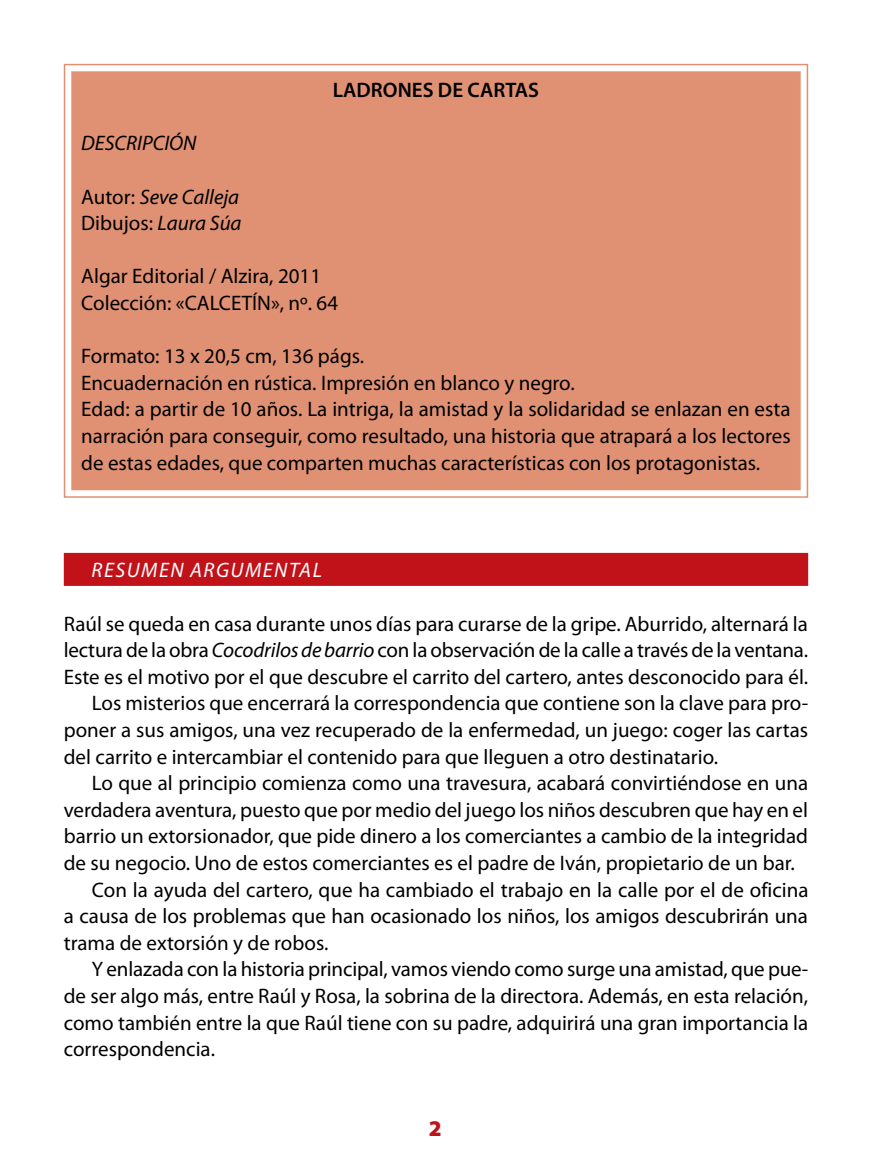
<style>
.page{position:relative;width:872px;height:1170px;background:#fff}
.page>*{position:absolute;margin:0;border:0;box-sizing:border-box;transform-origin:0 0}
.t1{font:900 22.5px "Myriad Pro";color:#c1121a}
.t2{font:21px/26.5px "Myriad Pro";color:#000}
.t3{font:italic 21px/26.5px "Myriad Pro";color:#000}
.t4{font:italic 21px "Myriad Pro";letter-spacing:.07em;color:#fff}
.t5{font:600 21px "Myriad Pro";color:#000}
.s1{font-style:normal}
.s2{font-style:italic}
</style>
<div class="page">
<svg style="left:63px;top:63px;width:746px;height:435px"></svg>
<div style="left:71px;top:71px;width:730px;height:420px;background:#e09173"></div>
<div style="left:64px;top:553px;width:744px;height:33px;background:#c1121a"></div>
<p class="t5" style="left:333px;top:77px;width:208px">LADRONES DE CARTAS</p>
<p class="t3" style="left:81px;top:130px;width:117px">DESCRIPCIÓN</p>
<p class="t3" style="left:81px;top:183px;width:162px"><span class="s1">Autor:</span> Seve Calleja<br><span class="s1">Dibujos:</span> Laura Súa</p>
<p class="t2" style="left:81px;top:263px;width:258px">Algar Editorial / Alzira, 2011<br>Colección: «CALCETÍN», nº. 64</p>
<p class="t2" style="left:81px;top:342px;width:711px">Formato: 13 x 20,5 cm, 136 págs.<br>Encuadernación en rústica. Impresión en blanco y negro.<br>Edad: a partir de 10 años. La intriga, la amistad y la solidaridad se enlazan en esta narración para conseguir, como resultado, una historia que atrapará a los lectores de estas edades, que comparten muchas características con los protagonistas.</p>
<p class="t4" style="left:92px;top:557px;width:232px">RESUMEN ARGUMENTAL</p>
<p class="t2" style="left:64px;top:610px;width:745px">Raúl se queda en casa durante unos días para curarse de la gripe. Aburrido, alternará la</p>
<p class="t2" style="left:64px;top:636px;width:746px">lectura de la obra <span class="s2">Cocodrilos de barrio</span> con la observación de la calle a través de la ventana.</p>
<p class="t2" style="left:64px;top:663px;width:746px">Este es el motivo por el que descubre el carrito del cartero, antes desconocido para él.</p>
<p class="t2" style="left:92px;top:689px;width:718px">Los misterios que encerrará la correspondencia que contiene son la clave para pro-</p>
<p class="t2" style="left:64px;top:716px;width:746px">poner a sus amigos, una vez recuperado de la enfermedad, un juego: coger las cartas</p>
<p class="t2" style="left:64px;top:743px;width:656px">del carrito e intercambiar el contenido para que lleguen a otro destinatario.</p>
<p class="t2" style="left:92px;top:769px;width:718px">Lo que al principio comienza como una travesura, acabará convirtiéndose en una</p>
<p class="t2" style="left:64px;top:796px;width:745px">verdadera aventura, puesto que por medio del juego los niños descubren que hay en el</p>
<p class="t2" style="left:64px;top:822px;width:746px">barrio un extorsionador, que pide dinero a los comerciantes a cambio de la integridad</p>
<p class="t2" style="left:64px;top:849px;width:732px">de su negocio. Uno de estos comerciantes es el padre de Iván, propietario de un bar.</p>
<p class="t2" style="left:92px;top:875px;width:718px">Con la ayuda del cartero, que ha cambiado el trabajo en la calle por el de oficina</p>
<p class="t2" style="left:64px;top:902px;width:746px">a causa de los problemas que han ocasionado los niños, los amigos descubrirán una</p>
<p class="t2" style="left:64px;top:929px;width:266px">trama de extorsión y de robos.</p>
<p class="t2" style="left:92px;top:955px;width:718px">Y enlazada con la historia principal, vamos viendo como surge una amistad, que pue-</p>
<p class="t2" style="left:64px;top:982px;width:746px">de ser algo más, entre Raúl y Rosa, la sobrina de la directora. Además, en esta relación,</p>
<p class="t2" style="left:64px;top:1008px;width:746px">como también entre la que Raúl tiene con su padre, adquirirá una gran importancia la</p>
<p class="t2" style="left:64px;top:1035px;width:153px">correspondencia.</p>
<p class="t1" style="left:429px;top:1115px;width:14px">2</p>
</div>
